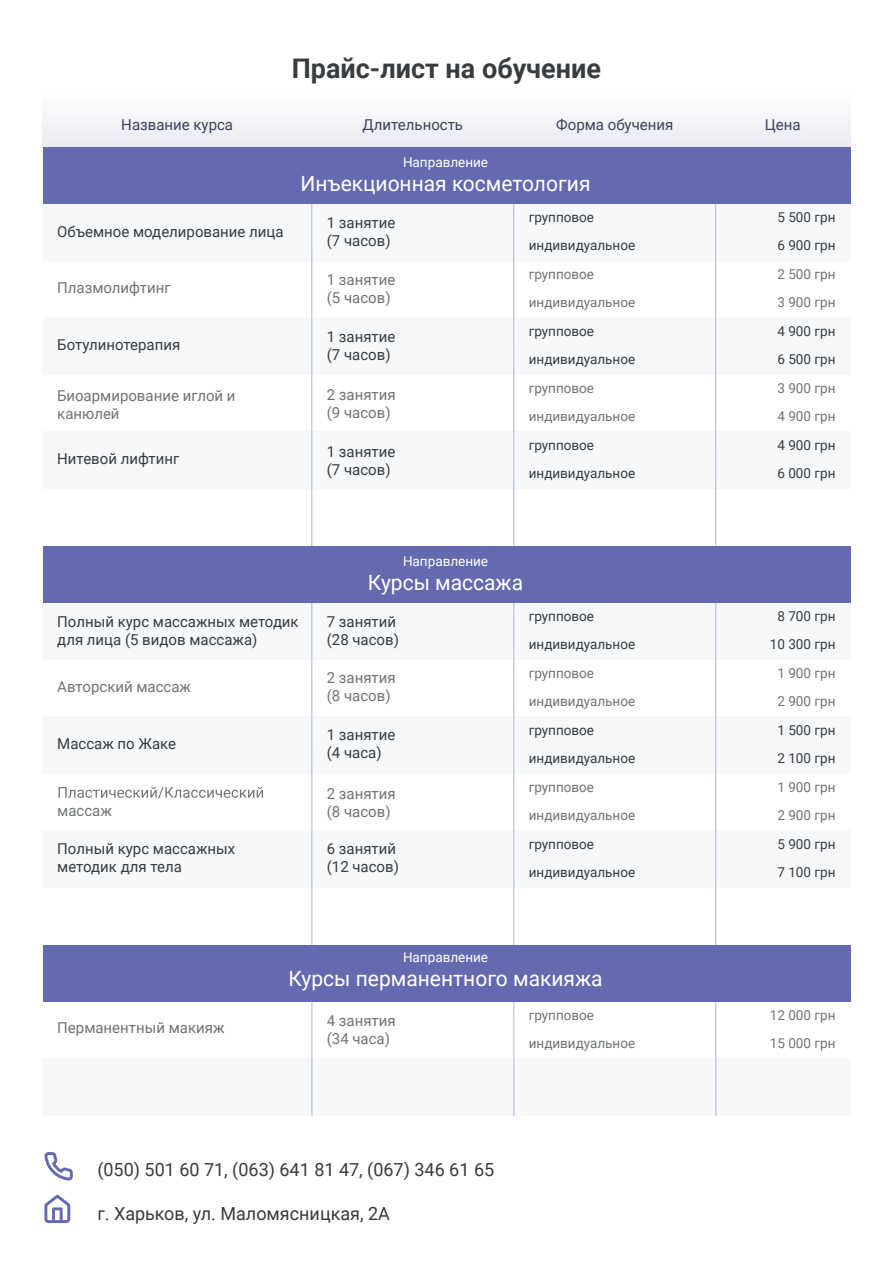
<style>
.page{position:relative;width:893px;height:1263px;background:#fff}
.page>*{position:absolute;margin:0;border:0;box-sizing:border-box;transform-origin:0 0}
.t1{font:700 27px "Roboto";color:#383c3f}
.t2{font:21px "Roboto";color:#fff}
.t3{font:18px "Roboto";color:#383c3f}
.t4{font:15px/18px "Roboto";color:#383c3f}
.t5{font:15px/18px "Roboto";color:#707475}
.t6{font:15px "Roboto";color:#3d4258}
.t7{font:13.5px/28.5px "Roboto";color:#383c3f}
.t8{font:13.5px/28.5px "Roboto";color:#707475}
.t9{font:13.5px "Roboto";color:#fff}
</style>
<div class="page">
<img style="left:311px;top:831px;width:406px;height:57px">
<img style="left:311px;top:717px;width:406px;height:57px">
<img style="left:311px;top:603px;width:406px;height:57px">
<img style="left:311px;top:204px;width:406px;height:57px">
<img style="left:311px;top:318px;width:406px;height:57px">
<img style="left:311px;top:432px;width:406px;height:57px">
<svg style="left:44px;top:1152px;width:29px;height:29px"></svg>
<svg style="left:44px;top:1194px;width:27px;height:30px"></svg>
<div style="left:52px;top:1207px;width:11px;height:16px;border:3px solid #646aaf"></div>
<img style="left:311px;top:1059px;width:406px;height:57px">
<svg style="left:59px;top:787px;width:204px;height:12px"></svg>
<div style="left:43px;top:147px;width:807px;height:57px;background:#646aaf"></div>
<div style="left:43px;top:546px;width:807px;height:57px;background:#646aaf"></div>
<div style="left:43px;top:945px;width:807px;height:57px;background:#646aaf"></div>
<h1 class="t1" style="left:292px;top:50px;width:311px">Прайс-лист на обучение</h1>
<p class="t6" style="left:121px;top:114px;width:113px">Название курса</p>
<p class="t6" style="left:363px;top:114px;width:102px">Длительность</p>
<p class="t6" style="left:556px;top:114px;width:119px">Форма обучения</p>
<p class="t6" style="left:765px;top:114px;width:37px">Цена</p>
<p class="t9" style="left:403px;top:153px;width:87px">Направление</p>
<h2 class="t2" style="left:301px;top:169px;width:291px">Инъекционная косметология</h2>
<p class="t4" style="left:57px;top:222px;width:228px">Объемное моделирование лица</p>
<p class="t4" style="left:327px;top:213px;width:70px">1 занятие (7 часов)</p>
<p class="t7" style="left:529px;top:202px;width:108px">групповое индивидуальное</p>
<p class="t8" style="left:529px;top:259px;width:108px">групповое индивидуальное</p>
<p class="t7" style="left:529px;top:316px;width:108px">групповое индивидуальное</p>
<p class="t8" style="left:529px;top:373px;width:108px">групповое индивидуальное</p>
<p class="t7" style="left:529px;top:430px;width:108px">групповое индивидуальное</p>
<p class="t5" style="left:57px;top:278px;width:115px">Плазмолифтинг</p>
<p class="t5" style="left:327px;top:270px;width:70px">1 занятие (5 часов)</p>
<p class="t4" style="left:57px;top:335px;width:124px">Ботулинотерапия</p>
<p class="t4" style="left:327px;top:327px;width:70px">1 занятие (7 часов)</p>
<p class="t5" style="left:57px;top:386px;width:180px">Биоармирование иглой и канюлей</p>
<p class="t5" style="left:327px;top:385px;width:70px">2 занятия (9 часов)</p>
<p class="t4" style="left:57px;top:449px;width:124px">Нитевой лифтинг</p>
<p class="t4" style="left:327px;top:442px;width:70px">1 занятие (7 часов)</p>
<p class="t9" style="left:403px;top:552px;width:87px">Направление</p>
<h2 class="t2" style="left:368px;top:568px;width:157px">Курсы массажа</h2>
<p class="t7" style="left:777px;top:202px;width:60px">5 500 грн<br>6 900 грн</p>
<p class="t8" style="left:777px;top:259px;width:60px">2 500 грн<br>3 900 грн</p>
<p class="t7" style="left:777px;top:316px;width:60px">4 900 грн<br>6 500 грн</p>
<p class="t8" style="left:777px;top:373px;width:60px">3 900 грн<br>4 900 грн</p>
<p class="t7" style="left:777px;top:430px;width:60px">4 900 грн<br>6 000 грн</p>
<p class="t4" style="left:57px;top:612px;width:243px">Полный курс массажных методик для лица (5 видов массажа)</p>
<p class="t4" style="left:327px;top:612px;width:74px">7 занятий (28 часов)</p>
<p class="t5" style="left:57px;top:678px;width:135px">Авторский массаж</p>
<p class="t5" style="left:327px;top:669px;width:70px">2 занятия (8 часов)</p>
<p class="t4" style="left:57px;top:735px;width:120px">Массаж по Жаке</p>
<p class="t4" style="left:327px;top:726px;width:70px">1 занятие (4 часа)</p>
<p class="t5" style="left:57px;top:801px;width:56px">массаж</p>
<p class="t5" style="left:327px;top:784px;width:70px">2 занятия (8 часов)</p>
<p class="t4" style="left:57px;top:839px;width:180px">Полный курс массажных методик для тела</p>
<p class="t4" style="left:327px;top:839px;width:74px">6 занятий (12 часов)</p>
<p class="t7" style="left:529px;top:601px;width:108px">групповое индивидуальное</p>
<p class="t7" style="left:770px;top:601px;width:67px;text-align:center">8 700 грн<br>10 300 грн</p>
<p class="t8" style="left:529px;top:658px;width:108px">групповое индивидуальное</p>
<p class="t8" style="left:777px;top:658px;width:60px">1 900 грн<br>2 900 грн</p>
<p class="t7" style="left:529px;top:715px;width:108px">групповое индивидуальное</p>
<p class="t8" style="left:529px;top:772px;width:108px">групповое индивидуальное</p>
<p class="t7" style="left:529px;top:829px;width:108px">групповое индивидуальное</p>
<p class="t7" style="left:777px;top:715px;width:60px">1 500 грн<br>2 100 грн</p>
<p class="t8" style="left:777px;top:772px;width:60px">1 900 грн<br>2 900 грн</p>
<p class="t7" style="left:777px;top:829px;width:60px">5 900 грн<br>7 100 грн</p>
<p class="t9" style="left:403px;top:947px;width:87px">Направление</p>
<h2 class="t2" style="left:288px;top:964px;width:316px">Курсы перманентного макияжа</h2>
<p class="t5" style="left:57px;top:1018px;width:169px">Перманентный макияж</p>
<p class="t5" style="left:327px;top:1011px;width:70px">4 занятия (34 часа)</p>
<p class="t8" style="left:529px;top:1000px;width:108px">групповое индивидуальное</p>
<p class="t8" style="left:770px;top:1000px;width:67px">12 000 грн<br>15 000 грн</p>
<p class="t3" style="left:97px;top:1157px;width:398px">(050) 501 60 71, (063) 641 81 47, (067) 346 61 65</p>
<p class="t3" style="left:97px;top:1201px;width:294px">г. Харьков, ул. Маломясницкая, 2А</p>
</div>
